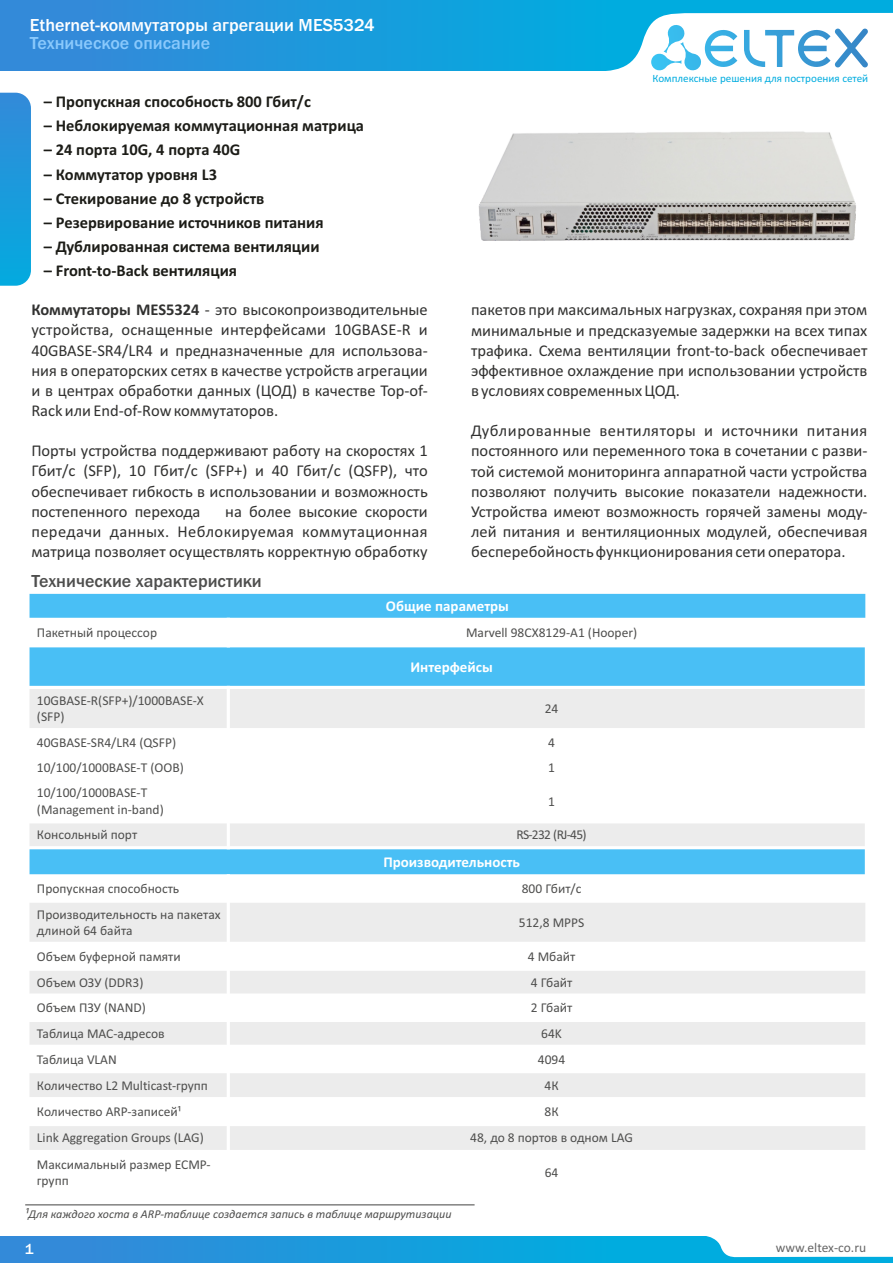
<style>
.page{position:relative;width:893px;height:1263px;background:#fff}
.page>*{position:absolute;margin:0;border:0;box-sizing:border-box;transform-origin:0 0}
.t1{font:500 18px "Franklin Gothic";color:#fff}
.t2{font:500 18px "Franklin Gothic";color:#4e4e4d}
.t3{font:500 18px "Franklin Gothic";color:#8ac9fc}
.t4{font:16.5px/20.1px "Calibri";color:#313130;text-align:justify}
.t5{font:700 16.5px "Calibri";color:#1c1c17}
.t6{font:700 15px "Calibri";color:#fff}
.t7{font:500 15px "Franklin Gothic";color:#fff}
.t8{font:13.5px/16.5px "Calibri";color:#4e4e4d}
.t9{font:13.5px "Calibri";color:#666}
.t10{font:italic 12px "Calibri";color:#4e4e4d}
.t11{font:11.1px "Calibri";color:#00acdf}
.s1{font-weight:700}
.s2{font-size:13.5px}
</style>
<div class="page">
<svg style="left:0;top:93px;width:31px;height:193px"></svg>
<div style="left:0;top:0;width:893px;height:71px;background:linear-gradient(to right,#3489d9,#00b4e0)"></div>
<svg style="left:589px;top:13px;width:304px;height:58px"></svg>
<div style="left:0;top:1236px;width:893px;height:27px;background:linear-gradient(to right,#3489d9,#00b4e0)"></div>
<svg style="left:703px;top:1236px;width:190px;height:21px"></svg>
<div style="left:28px;top:592px;width:838px;height:27px;background:#49bff5"></div>
<div style="left:28px;top:646px;width:838px;height:41px;background:#49bff5"></div>
<div style="left:28px;top:687px;width:200px;height:43px;background:#ececec"></div>
<div style="left:228px;top:687px;width:638px;height:43px;background:#ececec"></div>
<div style="left:28px;top:822px;width:200px;height:26px;background:#ececec"></div>
<div style="left:228px;top:822px;width:638px;height:26px;background:#ececec"></div>
<div style="left:28px;top:848px;width:838px;height:28px;background:#49bff5"></div>
<div style="left:28px;top:901px;width:200px;height:42px;background:#ececec"></div>
<div style="left:228px;top:901px;width:638px;height:42px;background:#ececec"></div>
<div style="left:28px;top:969px;width:200px;height:26px;background:#ececec"></div>
<div style="left:228px;top:969px;width:638px;height:26px;background:#ececec"></div>
<div style="left:28px;top:1020px;width:200px;height:26px;background:#ececec"></div>
<div style="left:228px;top:1020px;width:638px;height:26px;background:#ececec"></div>
<div style="left:28px;top:1071px;width:200px;height:27px;background:#ececec"></div>
<div style="left:228px;top:1071px;width:638px;height:27px;background:#ececec"></div>
<div style="left:28px;top:1124px;width:200px;height:27px;background:#ececec"></div>
<div style="left:228px;top:1124px;width:638px;height:27px;background:#ececec"></div>
<hr style="left:27px;top:591px;width:3px;height:604px;background:#fff">
<hr style="left:227px;top:874px;width:3px;height:321px;background:#fff">
<hr style="left:227px;top:686px;width:3px;height:70px;background:#fff">
<hr style="left:227px;top:753px;width:3px;height:96px;background:#fff">
<hr style="left:865px;top:874px;width:2px;height:321px;background:#fff">
<hr style="left:865px;top:644px;width:3px;height:233px;background:#fff">
<hr style="left:865px;top:591px;width:2px;height:56px;background:#fff">
<hr style="left:27px;top:1150px;width:840px;height:3px;background:#fff">
<hr style="left:27px;top:1123px;width:840px;height:3px;background:#fff">
<hr style="left:27px;top:1097px;width:840px;height:3px;background:#fff">
<hr style="left:27px;top:1070px;width:840px;height:3px;background:#fff">
<hr style="left:27px;top:1045px;width:840px;height:3px;background:#fff">
<hr style="left:27px;top:1019px;width:840px;height:3px;background:#fff">
<hr style="left:27px;top:993px;width:840px;height:4px;background:#fff">
<hr style="left:27px;top:968px;width:840px;height:3px;background:#fff">
<hr style="left:27px;top:942px;width:840px;height:3px;background:#fff">
<hr style="left:27px;top:899px;width:840px;height:4px;background:#fff">
<hr style="left:27px;top:874px;width:841px;height:3px;background:#fff">
<hr style="left:27px;top:846px;width:841px;height:3px;background:#fff">
<hr style="left:27px;top:820px;width:841px;height:3px;background:#fff">
<hr style="left:27px;top:728px;width:841px;height:3px;background:#fff">
<hr style="left:27px;top:686px;width:841px;height:3px;background:#fff">
<hr style="left:27px;top:644px;width:841px;height:3px;background:#fff">
<hr style="left:27px;top:618px;width:840px;height:3px;background:#fff">
<hr style="left:27px;top:591px;width:840px;height:3px;background:#fff">
<hr style="left:25px;top:1204px;width:450px;height:1px;background:#4e4e4d">
<img style="left:478px;top:131px;width:378px;height:110px">
<p class="t1" style="left:30px;top:19px;width:346px">Ethernet-коммутаторы агрегации MES5324</p>
<p class="t3" style="left:30px;top:36px;width:182px">Техническое описание</p>
<p class="t5" style="left:44px;top:95px;width:269px">– Пропускная способность 800 Гбит/с</p>
<p class="t5" style="left:44px;top:119px;width:322px">– Неблокируемая коммутационная матрица</p>
<p class="t5" style="left:44px;top:143px;width:198px">– 24 порта 10G, 4 порта 40G</p>
<p class="t5" style="left:44px;top:167px;width:175px">– Коммутатор уровня L3</p>
<p class="t5" style="left:44px;top:191px;width:222px">– Стекирование до 8 устройств</p>
<p class="t5" style="left:44px;top:215px;width:281px">– Резервирование источников питания</p>
<p class="t5" style="left:44px;top:240px;width:277px">– Дублированная система вентиляции</p>
<p class="t5" style="left:44px;top:264px;width:195px">– Front-to-Back вентиляция</p>
<p class="t4" style="left:31px;top:301px;width:398px"><span class="s1">Коммутаторы MES5324</span> - это высокопроизводительные устройства, оснащенные интерфейсами 10GBASE-R и 40GBASE-SR4/LR4 и предназначенные для использова&shy;ния в операторских сетях в качестве устройств агрегации и в центрах обработки данных (ЦОД) в качестве Top-of-Rack или End-of-Row коммутаторов.</p>
<p class="t4" style="left:31px;top:442px;width:398px">Порты устройства поддерживают работу на скоростях 1<br>Гбит/с (SFP), 10 Гбит/с (SFP+) и 40 Гбит/с (QSFP), что обеспечивает гибкость в использовании и возможность постепенного перехода</p>
<p class="t4" style="left:31px;top:503px;width:398px;text-indent:194px">на более высокие скорости передачи данных. Неблокируемая коммутационная матрица позволяет осуществлять корректную обработку</p>
<p class="t2" style="left:31px;top:575px;width:232px">Технические характеристики</p>
<p class="t11" style="left:652px;top:73px;width:217px">Комплексные решения для построения сетей</p>
<p class="t4" style="left:471px;top:301px;width:398px">пакетов при максимальных нагрузках, сохраняя при этом минимальные и предсказуемые задержки на всех типах трафика. Схема вентиляции front-to-back обеспечивает эффективное охлаждение при использовании устройств в условиях современных ЦОД.</p>
<p class="t4" style="left:471px;top:422px;width:398px">Дублированные вентиляторы и источники питания постоянного или переменного тока в сочетании с разви&shy;той системой мониторинга аппаратной части устройства позволяют получить высокие показатели надежности.<br>Устройства имеют возможность горячей замены моду&shy;лей питания и вентиляционных модулей, обеспечивая бесперебойность функционирования сети оператора.</p>
<p class="t6" style="left:386px;top:600px;width:124px">Общие параметры</p>
<p class="t8" style="left:37px;top:625px;width:122px">Пакетный процессор</p>
<p class="t8" style="left:466px;top:625px;width:173px">Marvell 98CX8129-A1 (Hooper)</p>
<p class="t6" style="left:411px;top:660px;width:84px">Интерфейсы</p>
<p class="t8" style="left:37px;top:693px;width:168px">10GBASE-R(SFP+)/1000BASE-X (SFP)</p>
<p class="t8" style="left:545px;top:701px;width:15px">24</p>
<p class="t8" style="left:37px;top:735px;width:141px">40GBASE-SR4/LR4 (QSFP)</p>
<p class="t8" style="left:548px;top:735px;width:8px">4</p>
<p class="t8" style="left:37px;top:760px;width:148px">10/100/1000BASE-T (ООВ)</p>
<p class="t8" style="left:548px;top:760px;width:8px">1</p>
<p class="t8" style="left:37px;top:786px;width:128px">10/100/1000BASE-T (Management in-band)</p>
<p class="t8" style="left:548px;top:794px;width:8px">1</p>
<p class="t8" style="left:37px;top:828px;width:102px">Консольный порт</p>
<p class="t8" style="left:517px;top:828px;width:72px">RS-232 (RJ-45)</p>
<p class="t6" style="left:383px;top:856px;width:138px">Производительность</p>
<p class="t8" style="left:37px;top:881px;width:144px">Пропускная способность</p>
<p class="t8" style="left:522px;top:881px;width:61px">800 Гбит/с</p>
<p class="t8" style="left:37px;top:907px;width:185px">Производительность на пакетах длиной 64 байта</p>
<p class="t8" style="left:519px;top:915px;width:67px">512,8 MPPS</p>
<p class="t8" style="left:37px;top:949px;width:145px">Объем буферной памяти</p>
<p class="t8" style="left:528px;top:949px;width:49px">4 Мбайт</p>
<p class="t8" style="left:37px;top:975px;width:108px">Объем ОЗУ (DDR3)</p>
<p class="t8" style="left:531px;top:975px;width:43px">4 Гбайт</p>
<p class="t8" style="left:37px;top:1001px;width:110px">Объем ПЗУ (NAND)</p>
<p class="t8" style="left:531px;top:1001px;width:43px">2 Гбайт</p>
<p class="t8" style="left:37px;top:1026px;width:129px">Таблица MAC-адресов</p>
<p class="t8" style="left:541px;top:1026px;width:22px">64K</p>
<p class="t8" style="left:37px;top:1052px;width:81px">Таблица VLAN</p>
<p class="t8" style="left:538px;top:1052px;width:29px">4094</p>
<p class="t8" style="left:37px;top:1078px;width:173px">Количество L2 Multicast-групп</p>
<p class="t8" style="left:544px;top:1078px;width:16px">4К</p>
<p class="t8" style="left:37px;top:1104px;width:146px">Количество ARP-записей¹</p>
<p class="t8" style="left:544px;top:1104px;width:16px">8К</p>
<p class="t8" style="left:37px;top:1130px;width:168px">Link Aggregation Groups (LAG)</p>
<p class="t8" style="left:470px;top:1130px;width:164px">48, до 8 портов в одном LAG</p>
<p class="t8" style="left:37px;top:1157px;width:175px">Максимальный размер ECMP&shy;групп</p>
<p class="t8" style="left:545px;top:1165px;width:15px">64</p>
<p class="t10" style="left:25px;top:1209px;width:428px"><span class="s2">¹</span>Для каждого хоста в ARP-таблице создается запись в таблице маршрутизации</p>
<p class="t7" style="left:25px;top:1243px;width:10px">1</p>
<p class="t9" style="left:776px;top:1242px;width:92px">www.eltex-co.ru</p>
</div>
